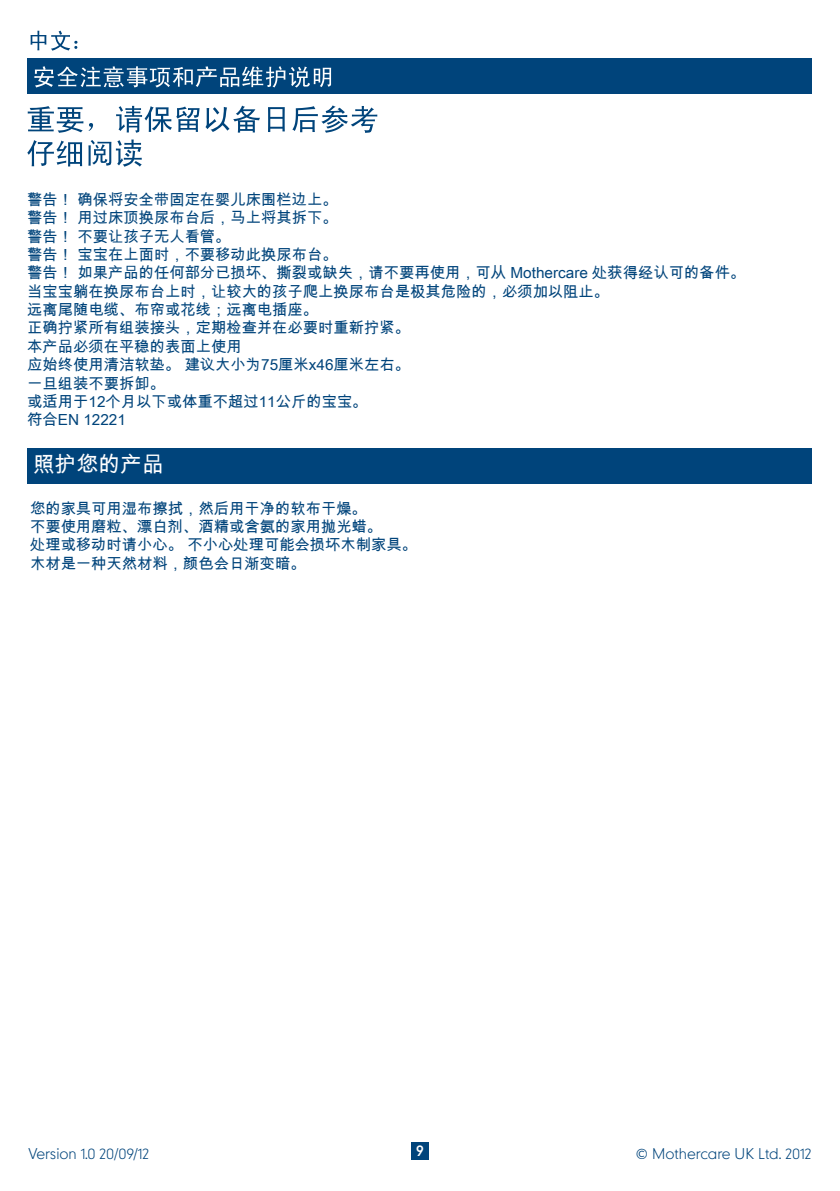
<style>
.page{position:relative;width:840px;height:1191px;background:#fff}
.page>*{position:absolute;margin:0;border:0;box-sizing:border-box;transform-origin:0 0}
.t1{font:21.8px "Arial Unicode MS";color:#fff}
.t2{font:15.2px/18.4px "Arial Unicode MS";color:#00447b}
.t3{font:100 14px "Mothercare";color:#00447b}
.t4{font:14px "Mothercare";color:#fff}
</style>
<div class="page">
<div style="left:411px;top:1142px;width:17px;height:17px;background:#00447b"></div>
<div style="left:28px;top:59px;width:783px;height:35px;background:#00447b"></div>
<div style="left:28px;top:448px;width:783px;height:35px;background:#00447b"></div>
<svg style="left:31px;top:31px;width:46px;height:20px"></svg>
<svg style="left:27px;top:139px;width:115px;height:28px"></svg>
<svg style="left:28px;top:105px;width:349px;height:28px"></svg>
<svg style="left:34px;top:66px;width:297px;height:22px"></svg>
<p class="t2" style="left:27px;top:190px;width:719px">警告！ 确保将安全带固定在婴儿床围栏边上。<br>警告！ 用过床顶换尿布台后，马上将其拆下。<br>警告！ 不要让孩子无人看管。<br>警告！ 宝宝在上面时，不要移动此换尿布台。<br>警告！ 如果产品的任何部分已损坏、撕裂或缺失，请不要再使用，可从 Mothercare 处获得经认可的备件。当宝宝躺在换尿布台上时，让较大的孩子爬上换尿布台是极其危险的，必须加以阻止。<br>远离尾随电缆、布帘或花线；远离电插座。<br>正确拧紧所有组装接头，定期检查并在必要时重新拧紧。<br>本产品必须在平稳的表面上使用<br>应始终使用清洁软垫。 建议大小为75厘米x46厘米左右。<br>一旦组装不要拆卸。<br>或适用于12个月以下或体重不超过11公斤的宝宝。<br>符合EN 12221</p>
<h1 class="t1" style="left:33px;top:448px;width:133px">照护您的产品</h1>
<p class="t2" style="left:30px;top:499px;width:388px">您的家具可用湿布擦拭，然后用干净的软布干燥。<br>不要使用磨粒、漂白剂、酒精或含氨的家用抛光蜡。<br>处理或移动时请小心。 不小心处理可能会损坏木制家具。木材是一种天然材料，颜色会日渐变暗。</p>
<p class="t3" style="left:28px;top:1144px;width:122px">Version 1.0 20/09/12</p>
<p class="t4" style="left:416px;top:1141px;width:8px">9</p>
<p class="t3" style="left:635px;top:1144px;width:177px">© Mothercare UK Ltd. 2012</p>
</div>
